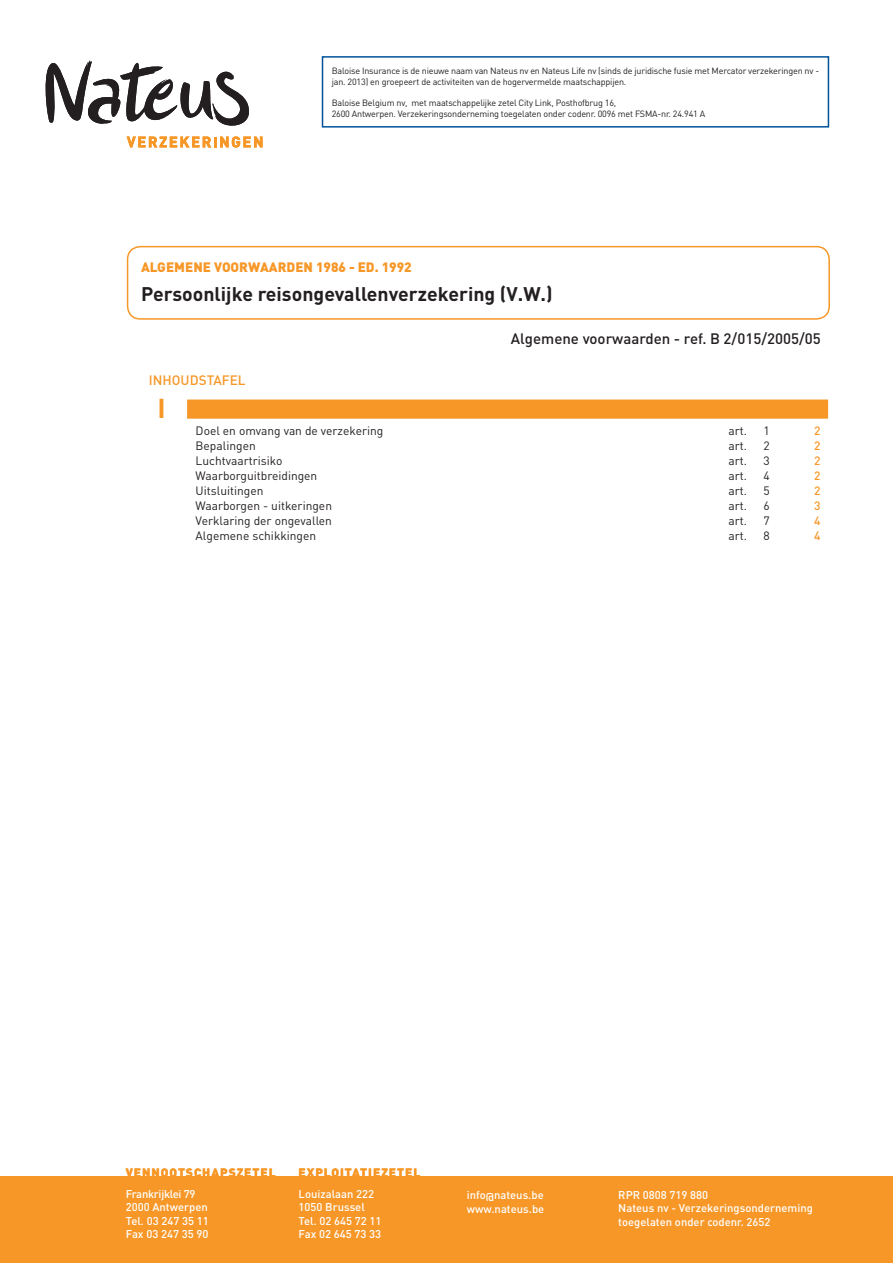
<style>
.page{position:relative;width:893px;height:1263px;background:#fff}
.page>*{position:absolute;margin:0;border:0;box-sizing:border-box;transform-origin:0 0}
.A-Hoofdstuk{font:700 27px "DIN";color:#f79727}
.Grand_titre{font:700 19.5px "DIN";color:#231f20}
.Grand_titre___référe{font:500 15px "DIN";color:#231f20}
.Grand_titre-2{font:900 13.5px "DIN";color:#f79727}
.A-Inhoudstafel{font:500 13.5px "DIN";color:#f79727}
.A-Hoofdstuk-artikel{font:12px "DIN";color:#231f20}
.t1{font:900 12px "DIN";letter-spacing:.08em;color:#f79727}
.A-Hoofdstuk-artikel-2{font:500 12px "DIN";color:#f79727}
.t2{font:500 11.25px/13.5px "DIN";color:#fff}
.t3{font:9px/10.8px "DIN";letter-spacing:-.02em;color:#231f20}
</style>
<div class="page">
<div style="left:0;top:1177px;width:893px;height:86px;background:#f79727"></div>
<svg style="left:45px;top:60px;width:204px;height:66px"></svg>
<svg style="left:127px;top:136px;width:136px;height:12px"></svg>
<div style="left:187px;top:399px;width:641px;height:20px;background:#f79727"></div>
<div style="left:127px;top:246px;width:703px;height:74px;border:2px solid #f79727;border-radius:13px"></div>
<div style="left:322px;top:56px;width:507px;height:72px;border:2px solid #01529a"></div>
<p class="t3" style="left:332px;top:65px;width:489px">Baloise Insurance is de nieuwe naam van Nateus nv en Nateus Life nv (sinds de juridische fusie met Mercator verzekeringen nv - jan. 2013) en groepeert de activiteiten van de hogervermelde maatschappijen.</p>
<p class="t3" style="left:332px;top:97px;width:286px">Baloise Belgium nv, met maatschappelijke zetel City Link, Posthofbrug 16,</p>
<p class="t3" style="left:332px;top:108px;width:375px">2600 Antwerpen. Verzekeringsonderneming toegelaten onder codenr. 0096 met FSMA-nr. 24.941 A</p>
<p class="Grand_titre-2" style="left:141px;top:258px;width:272px">ALGEMENE VOORWAARDEN 1986 - ED. 1992</p>
<p class="Grand_titre" style="left:141px;top:281px;width:413px">Persoonlijke reisongevallenverzekering (V.W.)</p>
<p class="Grand_titre___référe" style="left:511px;top:329px;width:311px">Algemene voorwaarden - ref. B 2/015/2005/05</p>
<p class="A-Inhoudstafel" style="left:149px;top:372px;width:98px">INHOUDSTAFEL</p>
<p class="A-Hoofdstuk" style="left:158px;top:391px;width:10px">I</p>
<p class="A-Hoofdstuk-artikel" style="left:196px;top:423px;width:189px">Doel en omvang van de verzekering</p>
<p class="A-Hoofdstuk-artikel" style="left:728px;top:423px;width:20px">art.</p>
<p class="A-Hoofdstuk-artikel" style="left:763px;top:423px;width:8px">1</p>
<p class="A-Hoofdstuk-artikel-2" style="left:814px;top:423px;width:8px">2</p>
<p class="A-Hoofdstuk-artikel" style="left:196px;top:438px;width:62px">Bepalingen</p>
<p class="A-Hoofdstuk-artikel" style="left:728px;top:438px;width:20px">art.</p>
<p class="A-Hoofdstuk-artikel" style="left:763px;top:438px;width:8px">2</p>
<p class="A-Hoofdstuk-artikel-2" style="left:814px;top:438px;width:8px">2</p>
<p class="A-Hoofdstuk-artikel" style="left:196px;top:453px;width:88px">Luchtvaartrisiko</p>
<p class="A-Hoofdstuk-artikel" style="left:728px;top:453px;width:20px">art.</p>
<p class="A-Hoofdstuk-artikel" style="left:763px;top:453px;width:8px">3</p>
<p class="A-Hoofdstuk-artikel-2" style="left:814px;top:453px;width:8px">2</p>
<p class="A-Hoofdstuk-artikel" style="left:196px;top:468px;width:123px">Waarborguitbreidingen</p>
<p class="A-Hoofdstuk-artikel" style="left:728px;top:468px;width:20px">art.</p>
<p class="A-Hoofdstuk-artikel" style="left:763px;top:468px;width:8px">4</p>
<p class="A-Hoofdstuk-artikel-2" style="left:814px;top:468px;width:8px">2</p>
<p class="A-Hoofdstuk-artikel" style="left:196px;top:483px;width:69px">Uitsluitingen</p>
<p class="A-Hoofdstuk-artikel" style="left:728px;top:483px;width:20px">art.</p>
<p class="A-Hoofdstuk-artikel" style="left:763px;top:483px;width:8px">5</p>
<p class="A-Hoofdstuk-artikel-2" style="left:814px;top:483px;width:8px">2</p>
<p class="A-Hoofdstuk-artikel" style="left:196px;top:498px;width:138px">Waarborgen - uitkeringen</p>
<p class="A-Hoofdstuk-artikel" style="left:728px;top:498px;width:20px">art.</p>
<p class="A-Hoofdstuk-artikel" style="left:763px;top:498px;width:8px">6</p>
<p class="A-Hoofdstuk-artikel-2" style="left:814px;top:498px;width:8px">3</p>
<p class="A-Hoofdstuk-artikel" style="left:196px;top:513px;width:138px">Verklaring der ongevallen</p>
<p class="A-Hoofdstuk-artikel" style="left:728px;top:513px;width:20px">art.</p>
<p class="A-Hoofdstuk-artikel" style="left:763px;top:513px;width:8px">7</p>
<p class="A-Hoofdstuk-artikel-2" style="left:814px;top:513px;width:8px">4</p>
<p class="A-Hoofdstuk-artikel" style="left:196px;top:528px;width:122px">Algemene schikkingen</p>
<p class="A-Hoofdstuk-artikel" style="left:728px;top:528px;width:20px">art.</p>
<p class="A-Hoofdstuk-artikel" style="left:763px;top:528px;width:8px">8</p>
<p class="A-Hoofdstuk-artikel-2" style="left:814px;top:528px;width:8px">4</p>
<p class="t1" style="left:126px;top:1164px;width:151px">VENNOOTSCHAPSZETEL</p>
<p class="t2" style="left:126px;top:1186px;width:85px">Frankrijklei 79<br>2000 Antwerpen<br>Tel. 03 247 35 11<br>Fax 03 247 35 90</p>
<p class="t1" style="left:299px;top:1164px;width:123px">EXPLOITATIEZETEL</p>
<p class="t2" style="left:299px;top:1186px;width:85px">Louizalaan 222<br>1050 Brussel<br>Tel. 02 645 72 11<br>Fax 02 645 73 33</p>
<p class="t2" style="left:467px;top:1188px;width:79px">info@nateus.be www.nateus.be</p>
<p class="t2" style="left:618px;top:1187px;width:196px">RPR 0808 719 880<br>Nateus nv - Verzekeringsonderneming toegelaten onder codenr. 2652</p>
</div>
